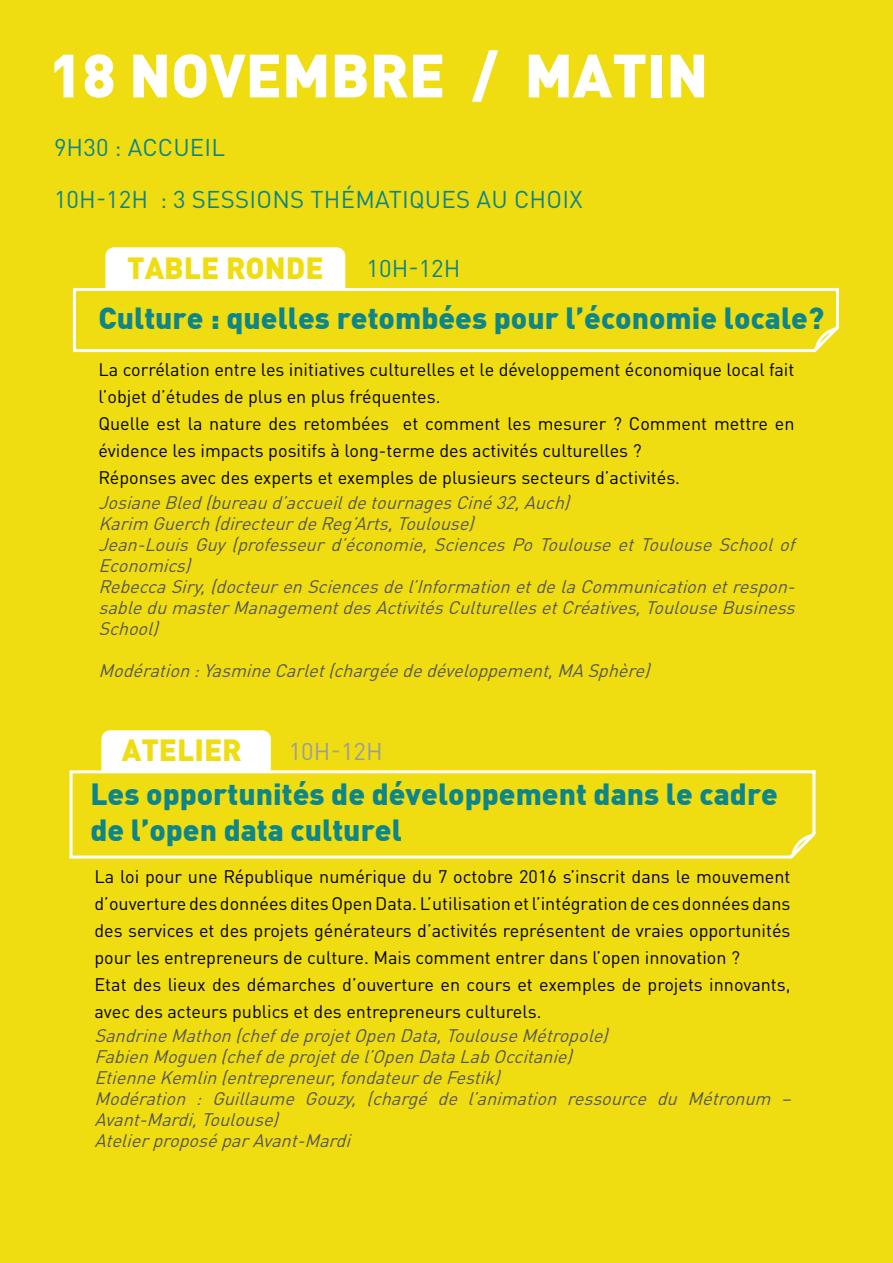
<style>
.page{position:relative;width:893px;height:1263px;background:#efdd11}
.page>*{position:absolute;margin:0;border:0;box-sizing:border-box;transform-origin:0 0}
.t1{font:900 60px "DIN";color:#fff}
.t2{font:900 30px/36px "DIN";color:#0e8588}
.t3{font:900 30px "DIN";color:#efdd11}
.t4{font:24px/52.3px "DINOT";letter-spacing:.01em;color:#0e8588}
.t5{font:24px "DINOT";color:#9d9d9c}
.t6{font:18px/27px "DINOT";color:#000}
.t7{font:italic 18px/21px "DINOT";color:#575756}
</style>
<div class="page">
<div style="left:105px;top:247px;width:240px;height:41px;background:#fff"></div>
<svg style="left:810px;top:326px;width:29px;height:27px"></svg>
<hr style="left:73px;top:349px;width:740px;height:3px;background:#fff">
<hr style="left:73px;top:288px;width:3px;height:63px;background:#fff">
<hr style="left:73px;top:288px;width:766px;height:3px;background:#fff">
<hr style="left:836px;top:288px;width:3px;height:38px;background:#fff">
<div style="left:101px;top:730px;width:170px;height:40px;background:#fff"></div>
<svg style="left:786px;top:829px;width:30px;height:30px"></svg>
<hr style="left:70px;top:855px;width:720px;height:3px;background:#fff">
<hr style="left:70px;top:772px;width:3px;height:85px;background:#fff">
<hr style="left:70px;top:770px;width:745px;height:3px;background:#fff">
<hr style="left:812px;top:770px;width:3px;height:63px;background:#fff">
<h1 class="t1" style="left:49px;top:36px;width:661px">18 NOVEMBRE / MATIN</h1>
<h3 class="t4" style="left:54px;top:120px;width:530px">9H30 : ACCUEIL<br>10H-12H : 3 SESSIONS THÉMATIQUES AU CHOIX</h3>
<h2 class="t3" style="left:127px;top:248px;width:198px">TABLE RONDE</h2>
<h3 class="t4" style="left:366px;top:242px;width:96px">10H-12H</h3>
<h2 class="t2" style="left:99px;top:299px;width:727px">Culture : quelles retombées pour l’économie locale?</h2>
<p class="t6" style="left:99px;top:356px;width:697px">La corrélation entre les initiatives culturelles et le développement économique local fait l’objet d’études de plus en plus fréquentes.<br>Quelle est la nature des retombées et comment les mesurer ? Comment mettre en évidence les impacts positifs à long-terme des activités culturelles ?<br>Réponses avec des experts et exemples de plusieurs secteurs d’activités.</p>
<p class="t7" style="left:99px;top:492px;width:703px">JosianeBled(bureaud’accueildetournagesCiné32,Auch)<br>Karim Guerch(directeurdeReg’Arts,Toulouse)<br>Jean-Louis Guy (professeur d’économie, Sciences Po Toulouse et Toulouse School of Economics)<br>RebeccaSiry,(docteurenSciencesdel’InformationetdelaCommunicationetrespon&shy;sabledumasterManagementdesActivitésCulturellesetCréatives,ToulouseBusiness School)</p>
<p class="t7" style="left:99px;top:660px;width:558px">Modération:YasmineCarlet(chargéededéveloppement,MA Sphère)</p>
<h2 class="t3" style="left:122px;top:730px;width:122px">ATELIER</h2>
<h3 class="t5" style="left:289px;top:736px;width:96px">10H-12H</h3>
<h2 class="t2" style="left:90px;top:775px;width:689px">Les opportunités de développement dans le cadre de l’open data culturel</h2>
<p class="t6" style="left:95px;top:863px;width:697px">La loi pour une République numérique du 7 octobre 2016 s’inscrit dans le mouvement d’ouverture des données dites Open Data. L’utilisation et l’intégration de ces données dans des services et des projets générateurs d’activités représentent de vraies opportunités pour les entrepreneurs de culture. Mais comment entrer dans l’open innovation ?<br>Etat des lieux des démarches d’ouverture en cours et exemples de projets innovants, avec des acteurs publics et des entrepreneurs culturels.</p>
<p class="t7" style="left:95px;top:1025px;width:703px">SandrineMathon(chefdeprojetOpenData,ToulouseMétropole)<br>FabienMoguen(chefdeprojetdel’OpenDataLabOccitanie)<br>EtienneKemlin(entrepreneur,fondateurdeFestik)<br>Modération : Guillaume Gouzy, (chargé de l’animation ressource du Métronum – Avant-Mardi,Toulouse)<br>AtelierproposéparAvant-Mardi</p>
</div>
